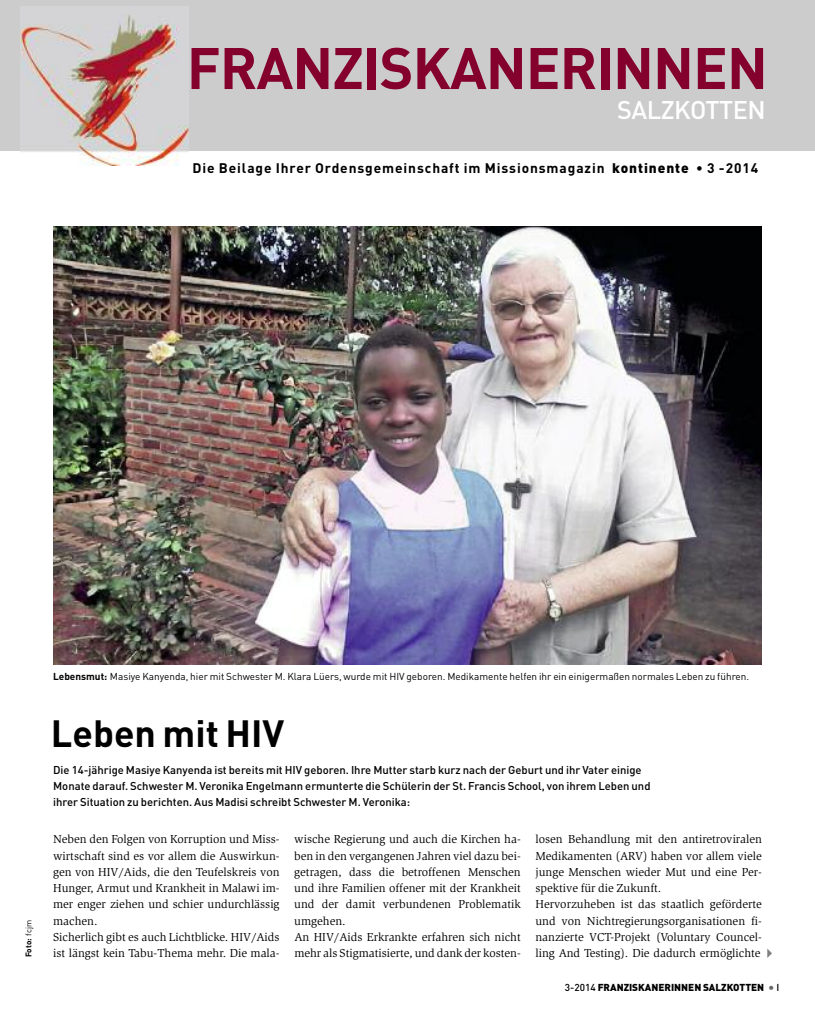
<style>
.page{position:relative;width:815px;height:1028px;background:#fff}
.page>*{position:absolute;margin:0;border:0;box-sizing:border-box;transform-origin:0 0}
.t1{font:700 57.62px "DIN Pro";letter-spacing:-.015em;color:#84002d}
.t2{font:700 37.5px "DIN Pro";color:#000}
.t3{font:500 25.25px "DIN Pro";letter-spacing:-.02em;color:#fff}
.t4{font:700 13.75px "DIN Pro";letter-spacing:.065em;color:#000}
.t5{font:11.88px/16.2px "Slimbach Std";color:#000}
.t6{font:500 11.25px/16.2px "DIN Pro";color:#000}
.t7{font:10px "DIN Pro";color:#000}
.t8{font:900 10px "DIN Pro";color:#000}
.t9{font:700 8.12px "DIN Pro";color:#000}
.s1{font-weight:900}
.s2{font-weight:400}
.s3{font-weight:700}
.s4{font-weight:500}
.s5{font-weight:500;font-size:12.5px;color:#666}
</style>
<div class="page">
<div style="left:0;top:0;width:815px;height:151px;background:#ccc"></div>
<img style="left:21px;top:7px;width:168px;height:158px">
<img style="left:53px;top:227px;width:709px;height:437px">
<h1 class="t1" style="left:187px;top:34px;width:583px">FRANZISKANERINNEN</h1>
<h3 class="t3" style="left:617px;top:95px;width:150px">SALZKOTTEN</h3>
<p class="t4" style="left:193px;top:160px;width:567px">Die Beilage Ihrer Ordensgemeinschaft im Missionsmagazin <span class="s1">kontinente</span> • 3 -2014</p>
<p class="t9" style="left:24px;top:957px;width:39px;rotate:-90deg">Foto: <span class="s2">fcjm</span></p>
<p class="t7" style="left:53px;top:670px;width:697px"><span class="s3">Lebensmut:</span> Masiye Kanyenda, hier mit Schwester M. Klara Lüers, wurde mit HIV geboren. Medikamente helfen ihr ein einigermaßen normales Leben zu führen.</p>
<h2 class="t2" style="left:51px;top:711px;width:235px">Leben mit HIV</h2>
<p class="t6" style="left:53px;top:761px;width:599px">Die 14-jährige Masiye Kanyenda ist bereits mit HIV geboren. Ihre Mutter starb kurz nach der Geburt und ihr Vater einige<br>Monate darauf. Schwester M. Veronika Engelmann ermunterte die Schülerin der St. Francis School, von ihrem Leben und ihrer Situation zu berichten. Aus Madisi schreibt Schwester M. Veronika:</p>
<p class="t5" style="left:53px;top:832px;width:228px">Neben den Folgen von Korruption und Miss&shy;wirtschaft sind es vor allem die Auswirkun&shy;gen von HIV/Aids, die den Teufelskreis von Hunger, Armut und Krankheit in Malawi im&shy;mer enger ziehen und schier undurchlässig machen.<br>Sicherlich gibt es auch Lichtblicke. HIV/Aids ist längst kein Tabu-Thema mehr. Die mala-</p>
<p class="t5" style="left:294px;top:832px;width:228px">wische Regierung und auch die Kirchen ha&shy;ben in den vergangenen Jahren viel dazu bei&shy;getragen, dass die betroffenen Menschen und ihre Familien offener mit der Krankheit und der damit verbundenen Problematik umgehen.<br>An HIV/Aids Erkrankte erfahren sich nicht mehr als Stigmatisierte, und dank der kosten-</p>
<p class="t5" style="left:535px;top:832px;width:228px">losen Behandlung mit den antiretroviralen Medikamenten (ARV) haben vor allem viele junge Menschen wieder Mut und eine Per&shy;spektive für die Zukunft.<br>Hervorzuheben ist das staatlich geförderte und von Nichtregierungsorganisationen fi&shy;nanzierte VCT-Projekt (Voluntary Councel&shy;ling And Testing). Die dadurch ermöglichte</p>
<p class="t8" style="left:565px;top:982px;width:216px"><span class="s4">3-2014</span> FRANZISKANERINNEN SALZKOTTEN <span class="s5">•</span> <span class="s4">I</span></p>
</div>
